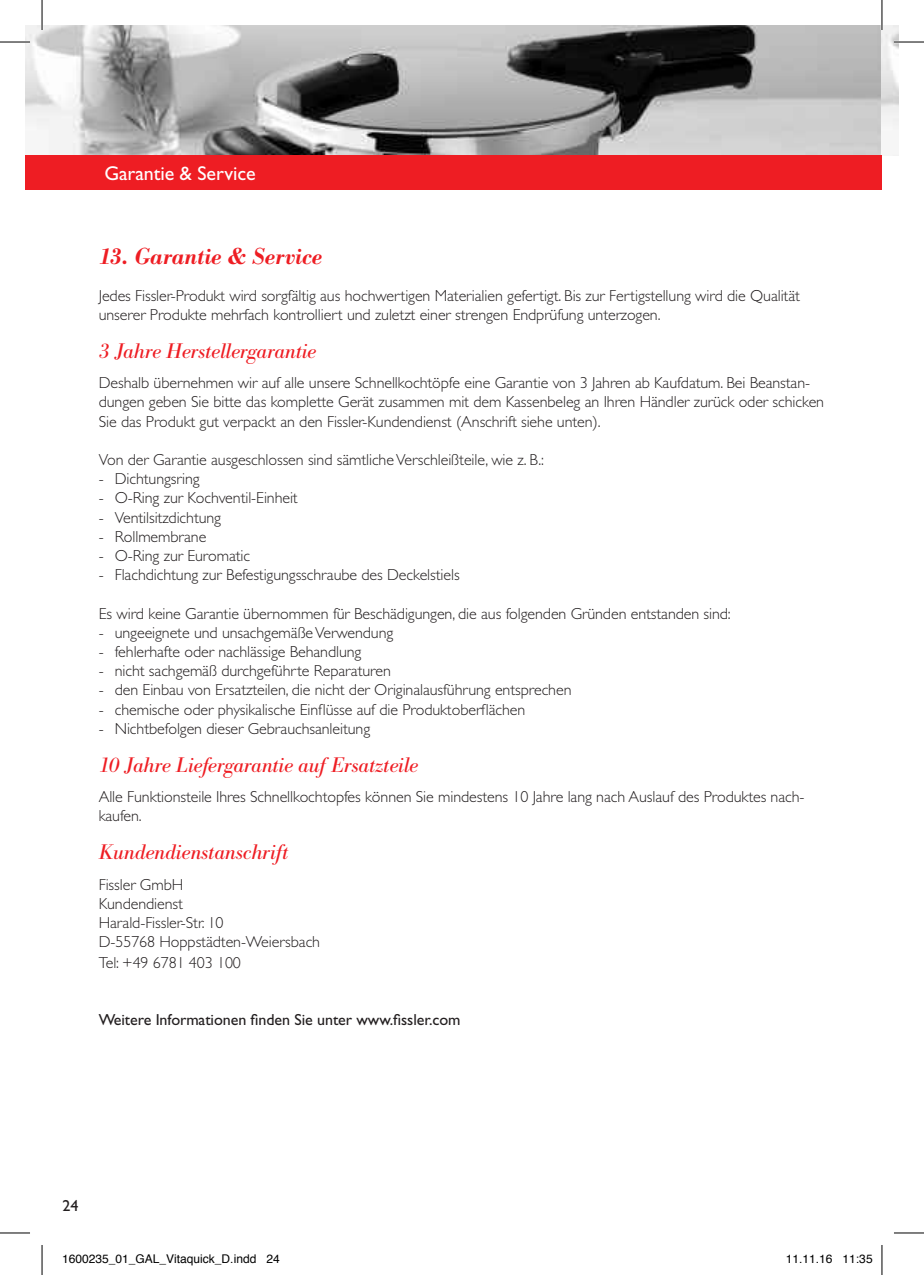
<style>
.page{position:relative;width:924px;height:1275px;background:#fff}
.page>*{position:absolute;margin:0;border:0;box-sizing:border-box;transform-origin:0 0}
.t1{font:italic 600 24px "Bodoni Antiqua T";color:#ee1d23}
.t2{font:italic 22px "Bodoni Antiqua T";letter-spacing:-.005em;color:#ee1d23}
.t3{font:20px "Gill Sans";letter-spacing:-.005em;color:#fff}
.t4{font:300 16px/19.2px "Gill Sans";letter-spacing:-.005em;color:#231f20}
.t5{font:16px "Gill Sans";letter-spacing:-.005em;color:#231f20}
.t6{font:12px "Helvetica";color:#000}
</style>
<div class="page">
<img style="left:25px;top:25px;width:873px;height:130px">
<div style="left:25px;top:155px;width:856px;height:34px;background:#ee1d23"></div>
<hr style="left:0;top:41px;width:30px;height:2px;background:#fff">
<hr style="left:893px;top:41px;width:30px;height:2px;background:#fff">
<hr style="left:41px;top:0;width:2px;height:30px;background:#fff">
<hr style="left:880px;top:0;width:2px;height:30px;background:#fff">
<hr style="left:0;top:42px;width:30px;height:1px;background:#000">
<hr style="left:893px;top:42px;width:30px;height:1px;background:#000">
<hr style="left:0;top:1232px;width:30px;height:1px;background:#000">
<hr style="left:893px;top:1232px;width:30px;height:1px;background:#000">
<hr style="left:42px;top:0;width:1px;height:30px;background:#000">
<hr style="left:42px;top:1245px;width:1px;height:30px;background:#000">
<hr style="left:881px;top:0;width:1px;height:30px;background:#000">
<hr style="left:881px;top:1245px;width:1px;height:30px;background:#000">
<p class="t3" style="left:104px;top:162px;width:153px">Garantie &amp; Service</p>
<h1 class="t1" style="left:99px;top:242px;width:225px">13. Garantie &amp; Service</h1>
<p class="t4" style="left:99px;top:286px;width:702px">Jedes Fissler-Produkt wird sorgfältig aus hochwertigen Materialien gefertigt. Bis zur Fertigstellung wird die Qualität unserer Produkte mehrfach kontrolliert und zuletzt einer strengen Endprüfung unterzogen.</p>
<h2 class="t2" style="left:99px;top:337px;width:219px">3 Jahre Herstellergarantie</h2>
<p class="t4" style="left:99px;top:373px;width:726px">Deshalb übernehmen wir auf alle unsere Schnellkochtöpfe eine Garantie von 3 Jahren ab Kaufdatum. Bei Beanstan&shy;dungen geben Sie bitte das komplette Gerät zusammen mit dem Kassenbeleg an Ihren Händler zurück oder schicken<br>Sie das Produkt gut verpackt an den Fissler-Kundendienst (Anschrift siehe unten).</p>
<p class="t4" style="left:99px;top:450px;width:446px">Von der Garantie ausgeschlossen sind sämtliche Verschleißteile, wie z. B.:</p>
<p class="t4" style="left:99px;top:469px;width:102px">- Dichtungsring</p>
<p class="t4" style="left:99px;top:488px;width:200px">- O-Ring zur Kochventil-Einheit</p>
<p class="t4" style="left:99px;top:507px;width:124px">- Ventilsitzdichtung</p>
<p class="t4" style="left:99px;top:527px;width:109px">- Rollmembrane</p>
<p class="t4" style="left:99px;top:546px;width:153px">- O-Ring zur Euromatic</p>
<p class="t4" style="left:99px;top:565px;width:362px">- Flachdichtung zur Befestigungsschraube des Deckelstiels</p>
<p class="t4" style="left:99px;top:603px;width:633px">Es wird keine Garantie übernommen für Beschädigungen, die aus folgenden Gründen entstanden sind:</p>
<p class="t4" style="left:99px;top:623px;width:296px">- ungeeignete und unsachgemäße Verwendung</p>
<p class="t4" style="left:99px;top:642px;width:264px">- fehlerhafte oder nachlässige Behandlung</p>
<p class="t4" style="left:99px;top:661px;width:293px">- nicht sachgemäß durchgeführte Reparaturen</p>
<p class="t4" style="left:99px;top:680px;width:474px">- den Einbau von Ersatzteilen, die nicht der Originalausführung entsprechen</p>
<p class="t4" style="left:99px;top:699px;width:428px">- chemische oder physikalische Einflüsse auf die Produktoberflächen</p>
<p class="t4" style="left:99px;top:719px;width:273px">- Nichtbefolgen dieser Gebrauchsanleitung</p>
<h2 class="t2" style="left:99px;top:751px;width:321px">10 Jahre Liefergarantie auf Ersatzteile</h2>
<p class="t4" style="left:99px;top:787px;width:707px">Alle Funktionsteile Ihres Schnellkochtopfes können Sie mindestens 10 Jahre lang nach Auslauf des Produktes nach&shy;kaufen.</p>
<h2 class="t2" style="left:99px;top:839px;width:191px">Kundendienstanschrift</h2>
<p class="t4" style="left:99px;top:874px;width:223px">Fissler GmbH<br>Kundendienst<br>Harald-Fissler-Str. 10<br>D-55768 Hoppstädten-Weiersbach<br>Tel: +49 6781 403</p>
<p class="t5" style="left:99px;top:1010px;width:363px">Weitere Informationen finden Sie unter www.fissler.com</p>
<p class="t5" style="left:62px;top:1196px;width:18px">24</p>
<p class="t6" style="left:62px;top:1249px;width:219px">1600235_01_GAL_Vitaquick_D.indd 24</p>
<p class="t6" style="left:785px;top:1249px;width:88px">11.11.16 11:35</p>
</div>
